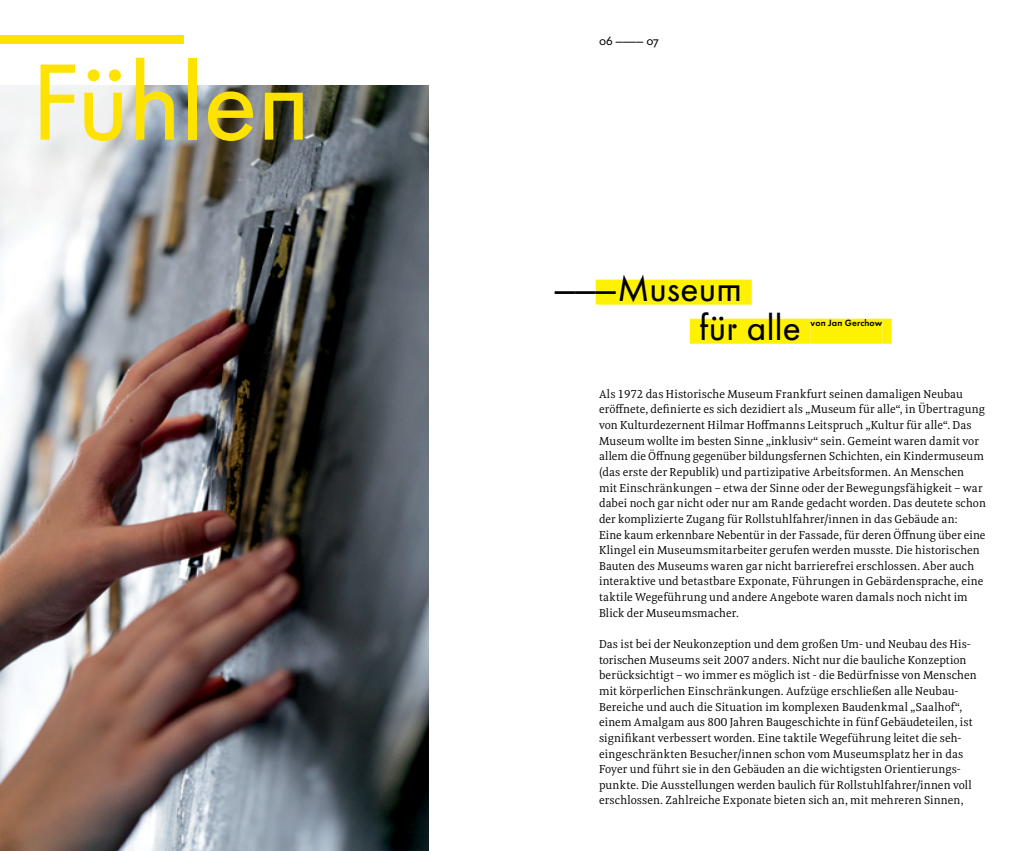
<style>
.page{position:relative;width:1028px;height:851px;background:#fff}
.page>*{position:absolute;margin:0;border:0;box-sizing:border-box;transform-origin:0 0}
.t1{font:112.5px "Futura HMF";letter-spacing:-.025em;color:#ffe300}
.t2{font:37.5px/39.1px "Futura HMF";letter-spacing:-.01em;color:#000}
.t3{font:12.5px "Futura HMF";color:#000}
.t4{font:11.88px/15.6px "Meret Pro";letter-spacing:.005em;color:#000}
.t5{font:600 9.38px "Futura HMF";letter-spacing:.015em;color:#000}
</style>
<div class="page">
<img style="left:0;top:85px;width:429px;height:765px">
<div style="left:595px;top:279px;width:156px;height:25px;background:#fff200"></div>
<div style="left:690px;top:318px;width:120px;height:25px;background:#fff200"></div>
<div style="left:810px;top:318px;width:72px;height:25px;background:#fff200"></div>
<div style="left:882px;top:318px;width:9px;height:25px;background:#fff200"></div>
<h1 class="t1" style="left:0;top:-42px;width:185px">———</h1>
<h1 class="t1" style="left:30px;top:33px;width:283px">Fühlen</h1>
<p class="t3" style="left:616px;top:33px;width:29px">————</p>
<h2 class="t2" style="left:699px;top:268px;width:104px;text-indent:-144px">———Museum<br>für alle</h2>
<p class="t5" style="left:810px;top:317px;width:73px">von Jan Gerchow</p>
<p class="t4" style="left:599px;top:386px;width:388px">Als 1972 das Historische Museum Frankfurt seinen damaligen Neubau eröffnete, definierte es sich dezidiert als „Museum für alle“, in Übertragung von Kulturdezernent Hilmar Hoffmanns Leitspruch „Kultur für alle“. Das Museum wollte im besten Sinne „inklusiv“ sein. Gemeint waren damit vor allem die Öffnung gegenüber bildungsfernen Schichten, ein Kindermuseum (das erste der Republik) und partizipative Arbeitsformen. An Menschen<br>mit Einschränkungen – etwa der Sinne oder der Bewegungsfähigkeit – war dabei noch gar nicht oder nur am Rande gedacht worden. Das deutete schon der komplizierte Zugang für Rollstuhlfahrer/innen in das Gebäude an:<br>Eine kaum erkennbare Nebentür in der Fassade, für deren Öffnung über eine Klingel ein Museumsmitarbeiter gerufen werden musste. Die historischen Bauten des Museums waren gar nicht barrierefrei erschlossen. Aber auch interaktive und betastbare Exponate, Führungen in Gebärdensprache, eine taktile Wegeführung und andere Angebote waren damals noch nicht im Blick der Museumsmacher.</p>
<p class="t4" style="left:599px;top:636px;width:379px">Das ist bei der Neukonzeption und dem großen Um- und Neubau des His&shy;torischen Museums seit 2007 anders. Nicht nur die bauliche Konzeption berücksichtigt – wo immer es möglich ist - die Bedürfnisse von Menschen mit körperlichen Einschränkungen. Aufzüge erschließen alle Neubau-Bereiche und auch die Situation im komplexen Baudenkmal „Saalhof“, einem Amalgam aus 800 Jahren Baugeschichte in fünf Gebäudeteilen, ist signifikant verbessert worden. Eine taktile Wegeführung leitet die seh&shy;eingeschränkten Besucher/innen schon vom Museumsplatz her in das Foyer und führt sie in den Gebäuden an die wichtigsten Orientierungs&shy;punkte. Die Ausstellungen werden baulich für Rollstuhlfahrer/innen voll erschlossen. Zahlreiche Exponate bieten sich an, mit mehreren Sinnen,</p>
</div>
